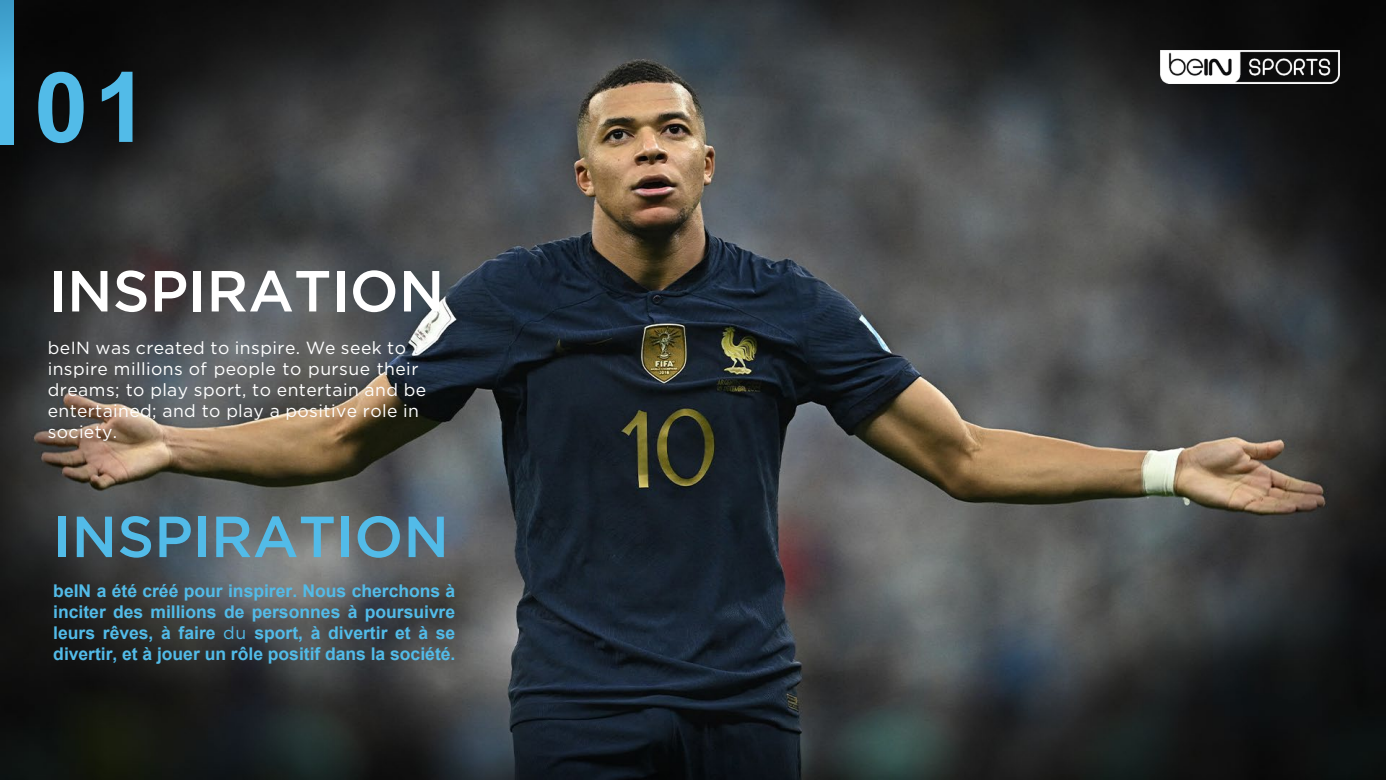
<style>
.page{position:relative;width:1386px;height:780px;background:#fff}
.page>*{position:absolute;margin:0;border:0;box-sizing:border-box;transform-origin:0 0}
.t1{font:700 97.56px "Arial";color:#52bbe8}
.t2{font:500 57.75px "Gotham";color:#52bbe8}
.t3{font:500 57.75px "Gotham";color:#fff}
.t4{font:700 17.5px/21px "Arial";color:#52bbe8;text-align:justify}
.t5{font:17.5px/21px "Gotham";letter-spacing:.025em;color:#fff}
.s1{font-family:"Gotham";font-weight:400}
</style>
<div class="page">
<img style="left:0;top:0;width:1385px;height:779px">
<img style="left:1159px;top:51px;width:180px;height:33px">
<img style="left:0;top:0;width:14px;height:145px">
<p class="t1" style="left:34px;top:39px;width:116px">01</p>
<p class="t3" style="left:49px;top:257px;width:397px">INSPIRATION</p>
<p class="t5" style="left:48px;top:337px;width:380px">beIN was created to inspire. We seek to inspire millions of people to pursue their dreams; to play sport, to entertain and be entertained; and to play a positive role in society.</p>
<p class="t2" style="left:53px;top:503px;width:397px">INSPIRATION</p>
<p class="t4" style="left:53px;top:580px;width:403px">beIN a été créé pour inspirer. Nous cherchons à inciter des millions de personnes à poursuivre leurs rêves, à faire <span class="s1">du</span> sport, à divertir et à se divertir, et à jouer un rôle positif dans la société.</p>
</div>
